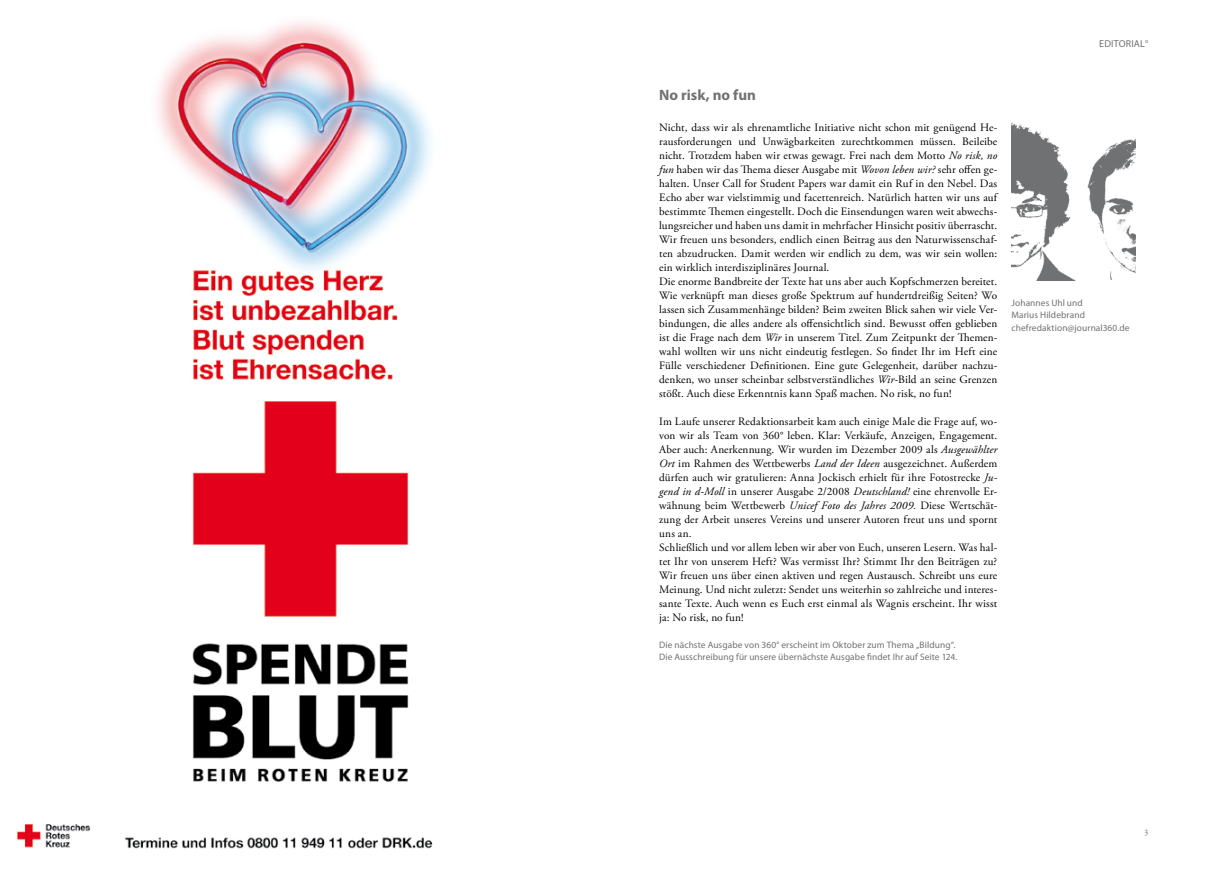
<style>
.page{position:relative;width:1205px;height:869px;background:#fff}
.page>*{position:absolute;margin:0;border:0;box-sizing:border-box;transform-origin:0 0}
.t1{font:700 15px "Myriad Pro";color:#707173}
.t2{font:11.25px/14px "Adobe Garamond Pro";letter-spacing:.01em;color:#000}
.t3{font:10px "Myriad Pro";color:#707173}
.t4{font:10px "Adobe Garamond Pro";color:#707173}
.t5{font:9.38px/12.5px "Myriad Pro";letter-spacing:.01em;color:#707173}
.s1{font-style:italic}
</style>
<div class="page">
<img style="left:1011px;top:122px;width:124px;height:159px">
<img style="left:16px;top:21px;width:417px;height:828px">
<p class="t3" style="left:1099px;top:37px;width:12px">Edito</p>
<p class="t3" style="left:1126px;top:37px;width:24px">rial°</p>
<h1 class="t1" style="left:659px;top:85px;width:98px">No risk, no fun</h1>
<p class="t2" style="left:659px;top:120px;width:340px">Nicht, dass wir als ehrenamtliche Initiative nicht schon mit genügend He&shy;rausforderungen und Unwägbarkeiten zurechtkommen müssen. Beileibe nicht. Trotzdem haben wir etwas gewagt. Frei nach dem Motto <span class="s1">No risk, no fun</span> haben wir das Thema dieser Ausgabe mit <span class="s1">Wovon leben wir?</span> sehr offen ge&shy;halten. Unser Call for Student Papers war damit ein Ruf in den Nebel. Das Echo aber war vielstimmig und facettenreich. Natürlich hatten wir uns auf bestimmte Themen eingestellt. Doch die Einsendungen waren weit abwechs&shy;lungsreicher und haben uns damit in mehrfacher Hinsicht positiv überrascht.<br>Wir freuen uns besonders, endlich einen Beitrag aus den Naturwissenschaf&shy;ten abzudrucken. Damit werden wir endlich zu dem, was wir sein wollen: ein wirklich interdisziplinäres Journal.<br>Die enorme Bandbreite der Texte hat uns aber auch Kopfschmerzen bereitet.<br>Wie verknüpft man dieses große Spektrum auf hundertdreißig Seiten? Wo lassen sich Zusammenhänge bilden? Beim zweiten Blick sahen wir viele Ver&shy;bindungen, die alles andere als offensichtlich sind. Bewusst offen geblieben ist die Frage nach dem <span class="s1">Wir</span> in unserem Titel. Zum Zeitpunkt der Themen&shy;wahl wollten wir uns nicht eindeutig festlegen. So findet Ihr im Heft eine Fülle verschiedener Definitionen. Eine gute Gelegenheit, darüber nachzu&shy;denken, wo unser scheinbar selbstverständliches <span class="s1">Wir</span>-Bild an seine Grenzen stößt. Auch diese Erkenntnis kann Spaß machen. No risk, no fun!</p>
<p class="t2" style="left:659px;top:414px;width:340px">Im Laufe unserer Redaktionsarbeit kam auch einige Male die Frage auf, wo&shy;von wir als Team von 360° leben. Klar: Verkäufe, Anzeigen, Engagement.<br>Aber auch: Anerkennung. Wir wurden im Dezember 2009 als <span class="s1">Ausgewählter Ort</span> im Rahmen des Wettbewerbs <span class="s1">Land der Ideen</span> ausgezeichnet. Außerdem dürfen auch wir gratulieren: Anna Jockisch erhielt für ihre Fotostrecke <span class="s1">Ju&shy;gend in d-Moll</span> in unserer Ausgabe 2/2008 <span class="s1">Deutschland!</span> eine ehrenvolle Er&shy;wähnung beim Wettbewerb <span class="s1">Unicef Foto des Jahres 2009.</span> Diese Wertschät&shy;zung der Arbeit unseres Vereins und unserer Autoren freut uns und spornt uns an.<br>Schließlich und vor allem leben wir aber von Euch, unseren Lesern. Was hal&shy;tet Ihr von unserem Heft? Was vermisst Ihr? Stimmt Ihr den Beiträgen zu?<br>Wir freuen uns über einen aktiven und regen Austausch. Schreibt uns eure Meinung. Und nicht zuletzt: Sendet uns weiterhin so zahlreiche und interes&shy;sante Texte. Auch wenn es Euch erst einmal als Wagnis erscheint. Ihr wisst ja: No risk, no fun!</p>
<p class="t5" style="left:659px;top:638px;width:300px">Die nächste Ausgabe von 360° erscheint im Oktober zum Thema „Bildung“.<br>Die Ausschreibung für unsere übernächste Ausgabe findet Ihr auf Seite 124.</p>
<p class="t5" style="left:1011px;top:296px;width:120px">Johannes Uhl und<br>Marius Hildebrand chefredaktion@journal360.de</p>
<p class="t4" style="left:1144px;top:824px;width:5px">3</p>
</div>
